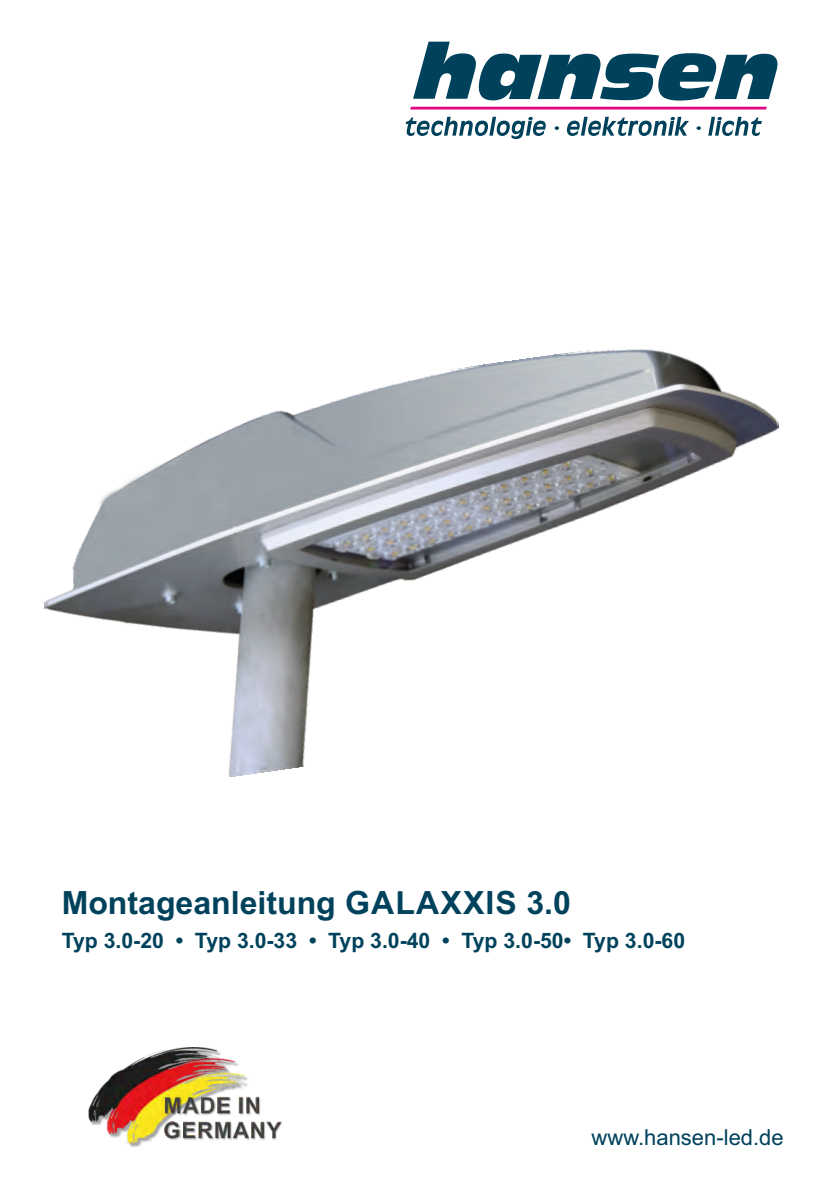
<style>
.page{position:relative;width:840px;height:1191px;background:#fff}
.page>*{position:absolute;margin:0;border:0;box-sizing:border-box;transform-origin:0 0}
.t1{font:700 32px "Arial";color:#00425c}
.t2{font:22px "Arial";color:#00415b}
.t3{font:700 21.2px "Arial";color:#00425c}
</style>
<div class="page">
<img style="left:43px;top:349px;width:737px;height:428px">
<img style="left:88px;top:1047px;width:194px;height:101px">
<svg style="left:405px;top:117px;width:140px;height:22px"></svg>
<svg style="left:554px;top:126px;width:4px;height:4px"></svg>
<svg style="left:566px;top:117px;width:122px;height:19px"></svg>
<svg style="left:696px;top:126px;width:4px;height:4px"></svg>
<svg style="left:708px;top:117px;width:53px;height:19px"></svg>
<svg style="left:410px;top:107px;width:356px;height:3px"></svg>
<svg style="left:413px;top:42px;width:364px;height:59px"></svg>
<h1 class="t1" style="left:62px;top:891px;width:510px">Montageanleitung GALAXXIS 3.0</h1>
<p class="t3" style="left:62px;top:932px;width:624px">Typ 3.0-20 • Typ 3.0-33 • Typ 3.0-40 • Typ 3.0-50• Typ 3.0-60</p>
<p class="t2" style="left:591px;top:1129px;width:193px">www.hansen-led.de</p>
</div>
